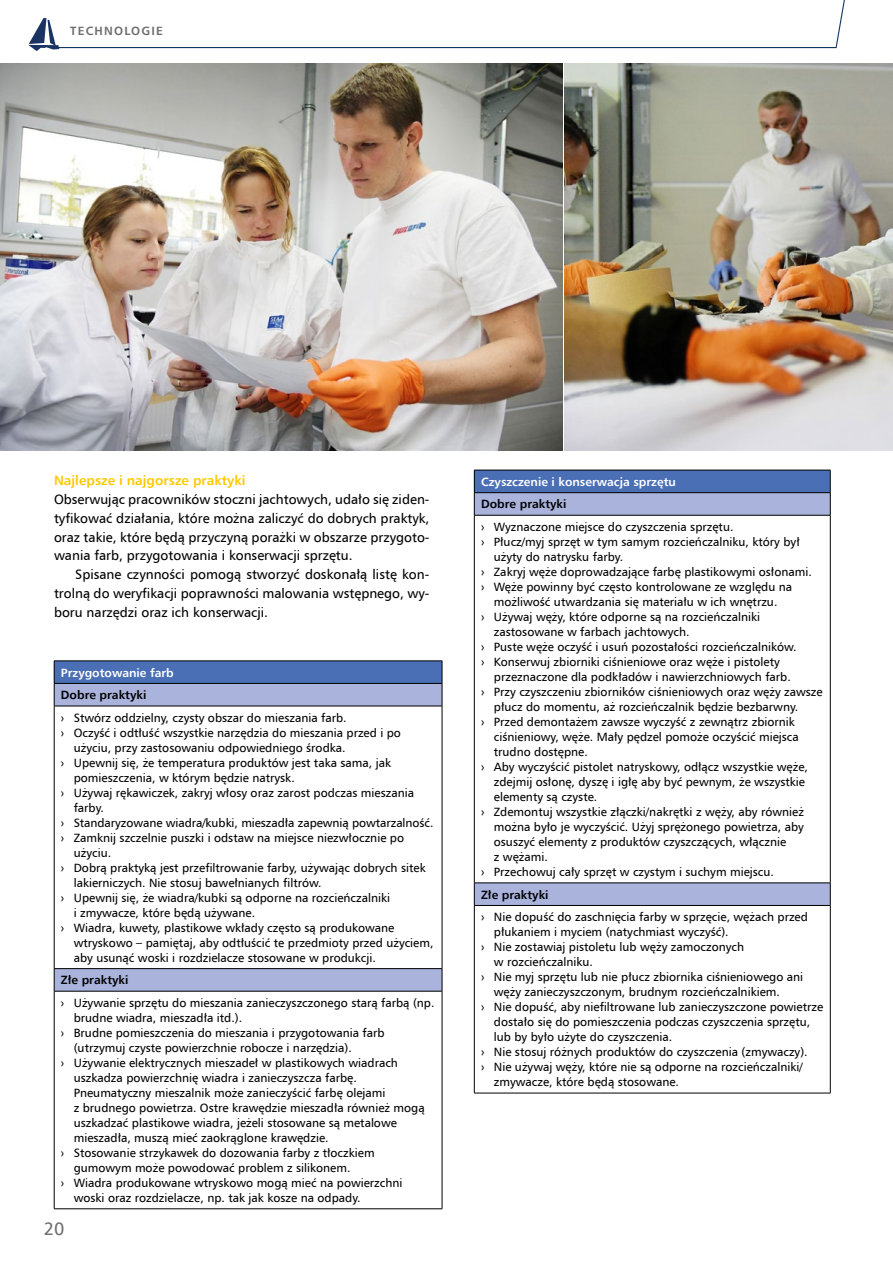
<style>
.page{position:relative;width:893px;height:1263px;background:#fff}
.page>*{position:absolute;margin:0;border:0;box-sizing:border-box;transform-origin:0 0}
.t1{font:18px "Humnst 777 EU";color:#6e6e6e}
.t2{font:13.5px/18.8px "Humnst 777 EU";color:#000;text-align:justify}
.t3{font:700 13.5px "Humnst 777 EU";color:#fec900}
.t4{font:12px "Humnst 777 EU";color:#000}
.t5{font:700 12px "Humnst 777 EU";color:#000}
.t6{font:700 12px "Humnst 777 EU";color:#fff}
.t7{font:700 12px "Humnst 777 EU";letter-spacing:.1em;color:#6e6e6e}
</style>
<div class="page">
<img style="left:0;top:64px;width:562px;height:386px">
<img style="left:564px;top:64px;width:329px;height:386px">
<div style="left:54px;top:661px;width:388px;height:22px;background:#4a6fb5"></div>
<svg style="left:55px;top:684px;width:387px;height:307px"></svg>
<hr style="left:54px;top:661px;width:388px;height:1px;background:#000">
<hr style="left:54px;top:683px;width:388px;height:1px;background:#000">
<svg style="left:54px;top:661px;width:1px;height:45px"></svg>
<svg style="left:442px;top:661px;width:1px;height:45px"></svg>
<hr style="left:54px;top:706px;width:388px;height:1px;background:#000">
<hr style="left:54px;top:706px;width:1px;height:262px;background:#000">
<hr style="left:442px;top:706px;width:1px;height:262px;background:#000">
<hr style="left:54px;top:968px;width:388px;height:1px;background:#000">
<svg style="left:54px;top:969px;width:1px;height:22px"></svg>
<svg style="left:442px;top:969px;width:1px;height:22px"></svg>
<hr style="left:54px;top:991px;width:388px;height:1px;background:#000">
<hr style="left:54px;top:991px;width:1px;height:217px;background:#000">
<hr style="left:442px;top:991px;width:1px;height:217px;background:#000">
<hr style="left:54px;top:1208px;width:388px;height:1px;background:#000">
<div style="left:474px;top:470px;width:356px;height:23px;background:#4a6fb5"></div>
<svg style="left:475px;top:493px;width:355px;height:412px"></svg>
<hr style="left:474px;top:470px;width:356px;height:1px;background:#000">
<hr style="left:474px;top:492px;width:356px;height:1px;background:#000">
<svg style="left:474px;top:470px;width:1px;height:45px"></svg>
<svg style="left:830px;top:470px;width:1px;height:45px"></svg>
<hr style="left:474px;top:515px;width:356px;height:1px;background:#000">
<hr style="left:474px;top:515px;width:1px;height:368px;background:#000">
<hr style="left:830px;top:515px;width:1px;height:368px;background:#000">
<hr style="left:474px;top:883px;width:356px;height:1px;background:#000">
<svg style="left:474px;top:883px;width:1px;height:22px"></svg>
<svg style="left:830px;top:883px;width:1px;height:22px"></svg>
<hr style="left:474px;top:905px;width:356px;height:1px;background:#000">
<hr style="left:474px;top:906px;width:1px;height:187px;background:#000">
<hr style="left:830px;top:906px;width:1px;height:187px;background:#000">
<hr style="left:474px;top:1093px;width:356px;height:1px;background:#000">
<svg style="left:28px;top:0;width:817px;height:51px"></svg>
<p class="t7" style="left:70px;top:24px;width:94px">TECHNOLOGIE</p>
<p class="t3" style="left:54px;top:472px;width:193px">Najlepsze i najgorsze praktyki</p>
<p class="t2" style="left:54px;top:490px;width:377px">Obserwując pracowników stoczni jachtowych, udało się ziden&shy;tyfikować działania, które można zaliczyć do dobrych praktyk, oraz takie, które będą przyczyną porażki w obszarze przygoto&shy;wania farb, przygotowania i konserwacji sprzętu.</p>
<p class="t2" style="left:54px;top:565px;width:377px;text-indent:21px">Spisane czynności pomogą stworzyć doskonałą listę kon&shy;trolną do weryfikacji poprawności malowania wstępnego, wy&shy;boru narzędzi oraz ich konserwacji.</p>
<p class="t6" style="left:61px;top:665px;width:114px">Przygotowanie farb</p>
<p class="t5" style="left:61px;top:687px;width:87px">Dobre praktyki</p>
<p class="t4" style="left:61px;top:710px;width:287px">› Stwórz oddzielny, czysty obszar do mieszania farb.</p>
<p class="t4" style="left:61px;top:725px;width:342px">› Oczyść i odtłuść wszystkie narzędzia do mieszania przed i po</p>
<p class="t4" style="left:74px;top:740px;width:273px">użyciu, przy zastosowaniu odpowiedniego środka.</p>
<p class="t4" style="left:61px;top:755px;width:332px">› Upewnij się, że temperatura produktów jest taka sama, jak</p>
<p class="t4" style="left:74px;top:770px;width:223px">pomieszczenia, w którym będzie natrysk.</p>
<p class="t4" style="left:61px;top:785px;width:355px">› Używaj rękawiczek, zakryj włosy oraz zarost podczas mieszania</p>
<p class="t4" style="left:74px;top:800px;width:32px">farby.</p>
<p class="t4" style="left:61px;top:815px;width:374px">› Standaryzowane wiadra/kubki, mieszadła zapewnią powtarzalność.</p>
<p class="t4" style="left:61px;top:830px;width:345px">› Zamknij szczelnie puszki i odstaw na miejsce niezwłocznie po</p>
<p class="t4" style="left:74px;top:845px;width:39px">użyciu.</p>
<p class="t4" style="left:61px;top:860px;width:366px">› Dobrą praktyką jest przefiltrowanie farby, używając dobrych sitek</p>
<p class="t4" style="left:74px;top:875px;width:249px">lakierniczych. Nie stosuj bawełnianych filtrów.</p>
<p class="t4" style="left:61px;top:890px;width:331px">› Upewnij się, że wiadra/kubki są odporne na rozcieńczalniki</p>
<p class="t4" style="left:74px;top:905px;width:183px">i zmywacze, które będą używane.</p>
<p class="t4" style="left:61px;top:920px;width:335px">› Wiadra, kuwety, plastikowe wkłady często są produkowane</p>
<p class="t4" style="left:74px;top:935px;width:361px">wtryskowo – pamiętaj, aby odtłuścić te przedmioty przed użyciem,</p>
<p class="t4" style="left:74px;top:950px;width:304px">aby usunąć woski i rozdzielacze stosowane w produkcji.</p>
<p class="t5" style="left:61px;top:973px;width:69px">Złe praktyki</p>
<p class="t4" style="left:61px;top:995px;width:375px">› Używanie sprzętu do mieszania zanieczyszczonego starą farbą (np.</p>
<p class="t4" style="left:74px;top:1010px;width:170px">brudne wiadra, mieszadła itd.).</p>
<p class="t4" style="left:61px;top:1025px;width:325px">› Brudne pomieszczenia do mieszania i przygotowania farb</p>
<p class="t4" style="left:74px;top:1040px;width:280px">(utrzymuj czyste powierzchnie robocze i narzędzia).</p>
<p class="t4" style="left:61px;top:1055px;width:338px">› Używanie elektrycznych mieszadeł w plastikowych wiadrach</p>
<p class="t4" style="left:74px;top:1070px;width:285px">uszkadza powierzchnię wiadra i zanieczyszcza farbę.</p>
<p class="t4" style="left:74px;top:1085px;width:313px">Pneumatyczny mieszalnik może zanieczyścić farbę olejami</p>
<p class="t4" style="left:74px;top:1100px;width:352px">z brudnego powietrza. Ostre krawędzie mieszadła również mogą</p>
<p class="t4" style="left:74px;top:1115px;width:325px">uszkadzać plastikowe wiadra, jeżeli stosowane są metalowe</p>
<p class="t4" style="left:74px;top:1130px;width:256px">mieszadła, muszą mieć zaokrąglone krawędzie.</p>
<p class="t4" style="left:61px;top:1145px;width:315px">› Stosowanie strzykawek do dozowania farby z tłoczkiem</p>
<p class="t4" style="left:74px;top:1160px;width:278px">gumowym może powodować problem z silikonem.</p>
<p class="t4" style="left:61px;top:1175px;width:343px">› Wiadra produkowane wtryskowo mogą mieć na powierzchni</p>
<p class="t4" style="left:74px;top:1190px;width:288px">woski oraz rozdzielacze, np. tak jak kosze na odpady.</p>
<h1 class="t1" style="left:44px;top:1218px;width:22px">20</h1>
<p class="t6" style="left:481px;top:474px;width:196px">Czyszczenie i konserwacja sprzętu</p>
<p class="t5" style="left:481px;top:497px;width:87px">Dobre praktyki</p>
<p class="t4" style="left:481px;top:519px;width:254px">› Wyznaczone miejsce do czyszczenia sprzętu.</p>
<p class="t4" style="left:481px;top:534px;width:320px">› Płucz/myj sprzęt w tym samym rozcieńczalniku, który był</p>
<p class="t4" style="left:494px;top:549px;width:131px">użyty do natrysku farby.</p>
<p class="t4" style="left:481px;top:564px;width:332px">› Zakryj węże doprowadzające farbę plastikowymi osłonami.</p>
<p class="t4" style="left:481px;top:579px;width:313px">› Węże powinny być często kontrolowane ze względu na</p>
<p class="t4" style="left:494px;top:594px;width:285px">możliwość utwardzania się materiału w ich wnętrzu.</p>
<p class="t4" style="left:481px;top:609px;width:280px">› Używaj węży, które odporne są na rozcieńczalniki</p>
<p class="t4" style="left:494px;top:624px;width:197px">zastosowane w farbach jachtowych.</p>
<p class="t4" style="left:481px;top:639px;width:317px">› Puste węże oczyść i usuń pozostałości rozcieńczalników.</p>
<p class="t4" style="left:481px;top:654px;width:300px">› Konserwuj zbiorniki ciśnieniowe oraz węże i pistolety</p>
<p class="t4" style="left:494px;top:669px;width:298px">przeznaczone dla podkładów i nawierzchniowych farb.</p>
<p class="t4" style="left:481px;top:684px;width:343px">› Przy czyszczeniu zbiorników ciśnieniowych oraz węży zawsze</p>
<p class="t4" style="left:494px;top:699px;width:306px">płucz do momentu, aż rozcieńczalnik będzie bezbarwny.</p>
<p class="t4" style="left:481px;top:714px;width:315px">› Przed demontażem zawsze wyczyść z zewnątrz zbiornik</p>
<p class="t4" style="left:494px;top:729px;width:306px">ciśnieniowy, węże. Mały pędzel pomoże oczyścić miejsca</p>
<p class="t4" style="left:494px;top:744px;width:96px">trudno dostępne.</p>
<p class="t4" style="left:481px;top:759px;width:328px">› Aby wyczyścić pistolet natryskowy, odłącz wszystkie węże,</p>
<p class="t4" style="left:494px;top:774px;width:313px">zdejmij osłonę, dyszę i igłę aby być pewnym, że wszystkie</p>
<p class="t4" style="left:494px;top:789px;width:105px">elementy są czyste.</p>
<p class="t4" style="left:481px;top:804px;width:324px">› Zdemontuj wszystkie złączki/nakrętki z węży, aby również</p>
<p class="t4" style="left:494px;top:819px;width:312px">można było je wyczyścić. Użyj sprężonego powietrza, aby</p>
<p class="t4" style="left:494px;top:834px;width:294px">osuszyć elementy z produktów czyszczących, włącznie</p>
<p class="t4" style="left:494px;top:849px;width:55px">z wężami.</p>
<p class="t4" style="left:481px;top:864px;width:294px">› Przechowuj cały sprzęt w czystym i suchym miejscu.</p>
<p class="t5" style="left:481px;top:887px;width:69px">Złe praktyki</p>
<p class="t4" style="left:481px;top:909px;width:328px">› Nie dopuść do zaschnięcia farby w sprzęcie, wężach przed</p>
<p class="t4" style="left:494px;top:924px;width:236px">płukaniem i myciem (natychmiast wyczyść).</p>
<p class="t4" style="left:481px;top:939px;width:264px">› Nie zostawiaj pistoletu lub węży zamoczonych</p>
<p class="t4" style="left:494px;top:954px;width:101px">w rozcieńczalniku.</p>
<p class="t4" style="left:481px;top:969px;width:324px">› Nie myj sprzętu lub nie płucz zbiornika ciśnieniowego ani</p>
<p class="t4" style="left:494px;top:984px;width:288px">węży zanieczyszczonym, brudnym rozcieńczalnikiem.</p>
<p class="t4" style="left:481px;top:999px;width:344px">› Nie dopuść, aby niefiltrowane lub zanieczyszczone powietrze</p>
<p class="t4" style="left:494px;top:1014px;width:318px">dostało się do pomieszczenia podczas czyszczenia sprzętu,</p>
<p class="t4" style="left:494px;top:1029px;width:180px">lub by było użyte do czyszczenia.</p>
<p class="t4" style="left:481px;top:1044px;width:328px">› Nie stosuj różnych produktów do czyszczenia (zmywaczy).</p>
<p class="t4" style="left:481px;top:1059px;width:323px">› Nie używaj węży, które nie są odporne na rozcieńczalniki/</p>
<p class="t4" style="left:494px;top:1074px;width:187px">zmywacze, które będą stosowane.</p>
</div>
